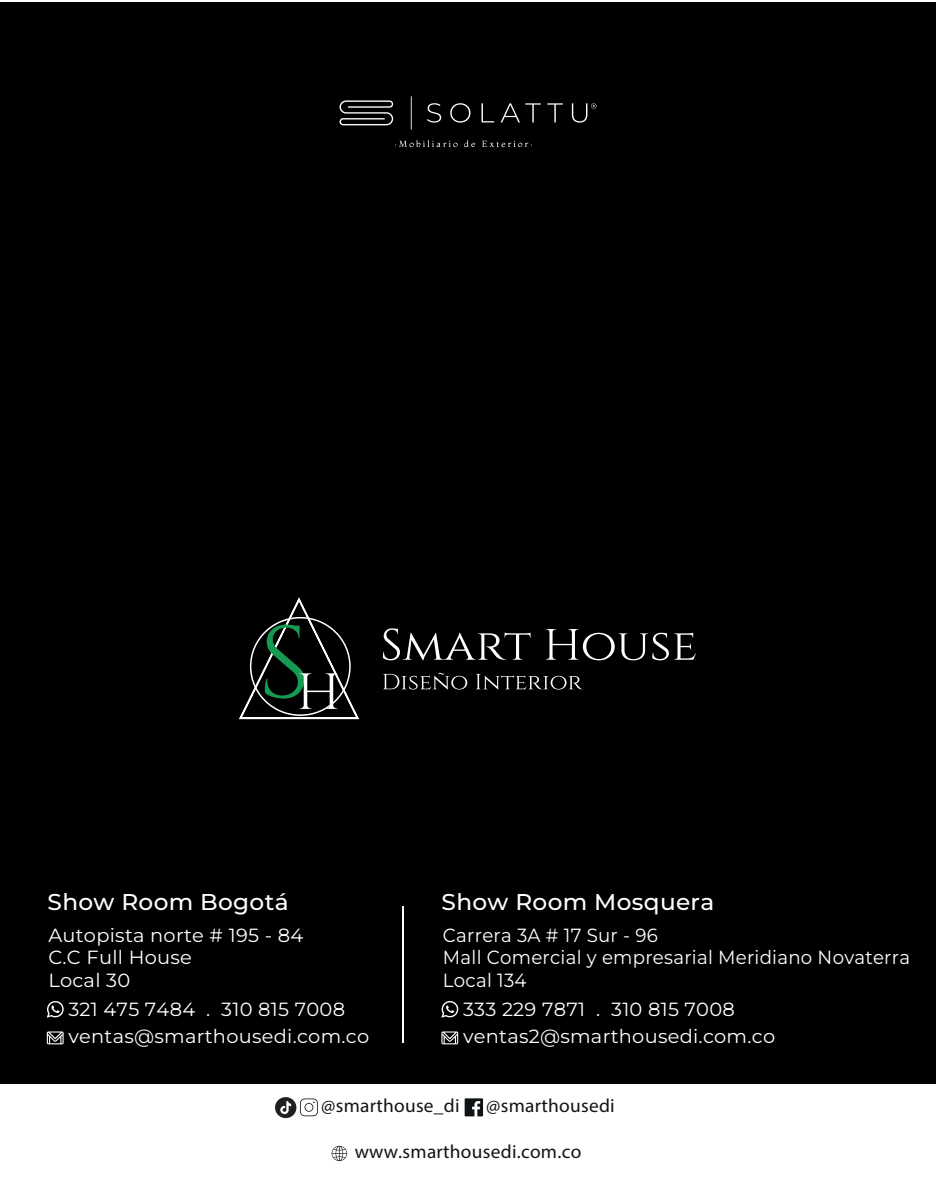
<style>
.page{position:relative;width:936px;height:1191px;background:#fff}
.page>*{position:absolute;margin:0;border:0;box-sizing:border-box;transform-origin:0 0}
.t1{font:100 22.8px "Montserrat";letter-spacing:.015em;color:#fff}
.t2{font:100 19.05px/22.8px "Montserrat";letter-spacing:.015em;color:#fff}
.t3{font:100 19.05px/22.8px "Montserrat";letter-spacing:.015em;color:#fff;scale:.95 1}
.t4{font:19.05px "Myriad Pro";letter-spacing:.015em;color:#111416}
</style>
<div class="page">
<div style="left:0;top:2px;width:935px;height:1182px;background:#000001"></div>
<svg style="left:339px;top:100px;width:54px;height:25px"></svg>
<svg style="left:427px;top:103px;width:14px;height:20px"></svg>
<svg style="left:450px;top:103px;width:20px;height:20px"></svg>
<svg style="left:481px;top:103px;width:13px;height:19px"></svg>
<svg style="left:501px;top:103px;width:39px;height:19px"></svg>
<svg style="left:547px;top:103px;width:15px;height:19px"></svg>
<hr style="left:411px;top:96px;width:1px;height:34px;background:#fff">
<svg style="left:572px;top:103px;width:24px;height:20px"></svg>
<svg style="left:464px;top:140px;width:11px;height:7px"></svg>
<svg style="left:482px;top:141px;width:50px;height:6px"></svg>
<svg style="left:395px;top:140px;width:62px;height:7px"></svg>
<div style="left:0;top:1083px;width:935px;height:105px;background:#fff"></div>
<svg style="left:239px;top:597px;width:120px;height:123px"></svg>
<svg style="left:382px;top:628px;width:148px;height:32px"></svg>
<svg style="left:546px;top:629px;width:149px;height:31px"></svg>
<svg style="left:383px;top:673px;width:84px;height:16px"></svg>
<svg style="left:476px;top:674px;width:106px;height:15px"></svg>
<svg style="left:464px;top:1098px;width:19px;height:18px"></svg>
<svg style="left:331px;top:1145px;width:16px;height:16px"></svg>
<svg style="left:47px;top:1001px;width:17px;height:16px"></svg>
<svg style="left:47px;top:1031px;width:17px;height:13px"></svg>
<svg style="left:441px;top:1001px;width:17px;height:16px"></svg>
<svg style="left:441px;top:1031px;width:17px;height:13px"></svg>
<hr style="left:403px;top:906px;width:1px;height:137px;background:#fff">
<svg style="left:275px;top:1097px;width:43px;height:21px"></svg>
<p class="t1" style="left:48px;top:893px;width:242px">Show Room Bogotá</p>
<p class="t2" style="left:48px;top:925px;width:256px">Autopista norte # 195 - 84<br>C.C Full House<br>Local 30</p>
<p class="t2" style="left:68px;top:997px;width:302px;line-height:27.2px">321 475 7484 . 310 815 7008 ventas@smarthousedi.com.co</p>
<p class="t1" style="left:441px;top:893px;width:274px">Show Room Mosquera</p>
<p class="t3" style="left:443px;top:925px;width:493px">Carrera 3A # 17 Sur - 96<br>Mall Comercial y empresarial Meridiano Novaterra<br>Local 134</p>
<p class="t2" style="left:463px;top:997px;width:314px;line-height:27.2px">333 229 7871 . 310 815 7008 ventas2@smarthousedi.com.co</p>
<p class="t4" style="left:321px;top:1098px;width:140px">@smarthouse_di</p>
<p class="t4" style="left:486px;top:1098px;width:130px">@smarthousedi</p>
<p class="t4" style="left:354px;top:1144px;width:228px">www.smarthousedi.com.co</p>
</div>
